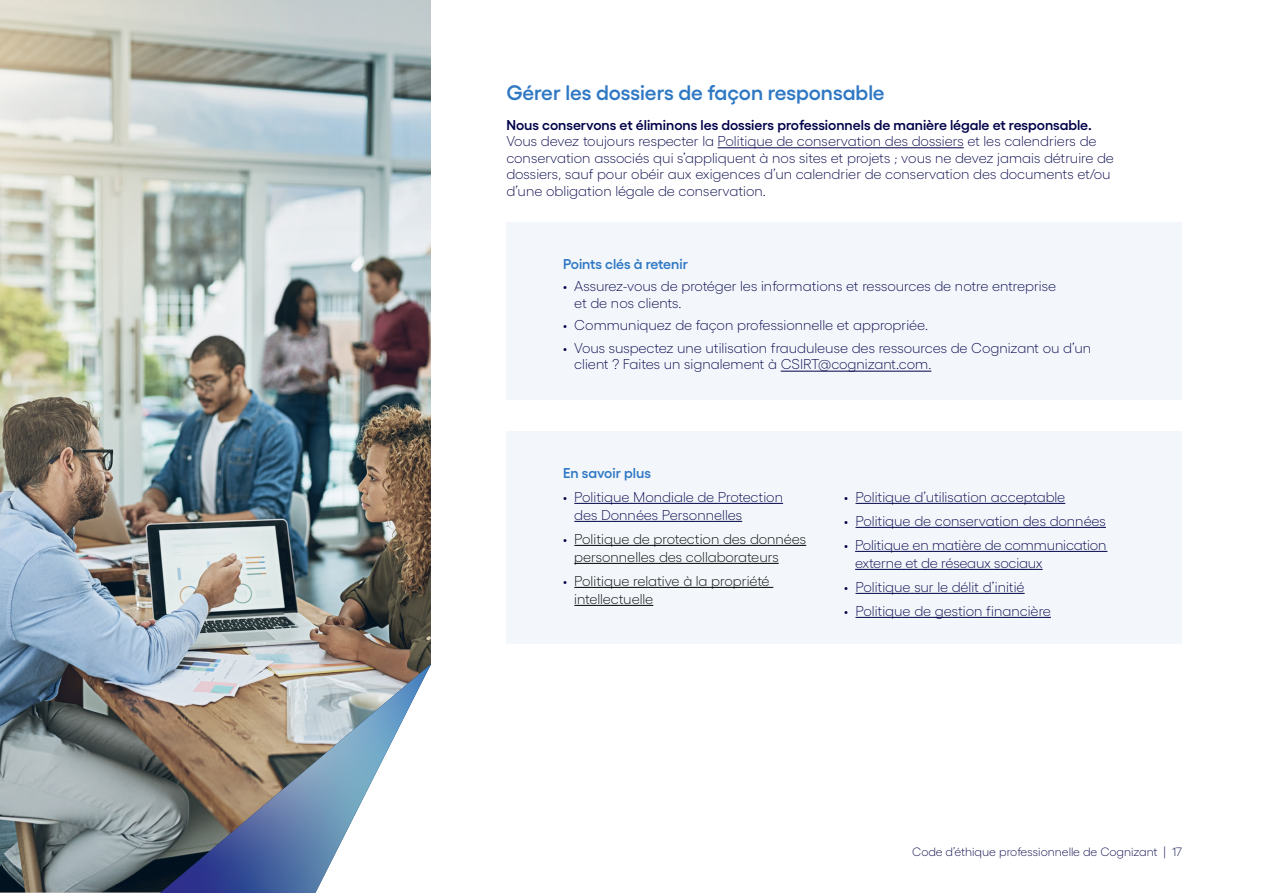
<style>
.page{position:relative;width:1263px;height:893px;background:#fff}
.page>*{position:absolute;margin:0;border:0;box-sizing:border-box;transform-origin:0 0}
.t1{font:600 21px "Gellix";color:#2f78c4}
.t2{font:300 14.25px/16.5px "Gellix";color:#000048}
.t3{font:300 14.25px/18px "Gellix";color:#000}
.t4{font:600 14.25px "Gellix";color:#2f78c4}
.t5{font:300 12px "Gellix";color:#000048}
.s1{font-weight:600}
.s2{color:#000048}
</style>
<div class="page">
<img style="left:0;top:0;width:431px;height:892px">
<svg style="left:160px;top:664px;width:271px;height:229px"></svg>
<hr style="left:718px;top:147px;width:246px;height:1px;background:#000048">
<div style="left:506px;top:431px;width:676px;height:213px;background:#f3f7fb"></div>
<div style="left:506px;top:223px;width:676px;height:177px;background:#f3f7fb"></div>
<hr style="left:574px;top:503px;width:209px;height:1px;background:#000048">
<hr style="left:574px;top:521px;width:168px;height:1px;background:#000048">
<hr style="left:574px;top:545px;width:232px;height:1px;background:#000">
<hr style="left:574px;top:563px;width:205px;height:1px;background:#000">
<hr style="left:574px;top:587px;width:199px;height:1px;background:#000">
<hr style="left:574px;top:605px;width:79px;height:1px;background:#000">
<hr style="left:855px;top:503px;width:210px;height:1px;background:#000048">
<hr style="left:855px;top:527px;width:251px;height:1px;background:#000048">
<hr style="left:855px;top:551px;width:252px;height:1px;background:#000048">
<hr style="left:855px;top:569px;width:188px;height:1px;background:#000048">
<hr style="left:855px;top:593px;width:170px;height:1px;background:#000048">
<hr style="left:855px;top:617px;width:196px;height:1px;background:#000048">
<hr style="left:781px;top:371px;width:150px;height:1px;background:#000048">
<p class="t1" style="left:506px;top:76px;width:380px">Gérer les dossiers de façon responsable</p>
<p class="t2" style="left:506px;top:115px;width:609px"><span class="s1">Nous conservons et éliminons les dossiers professionnels de manière légale et responsable.<br></span>Vous devez toujours respecter la Politique de conservation des dossiers et les calendriers de conservation associés qui s’appliquent à nos sites et projets ; vous ne devez jamais détruire de dossiers, sauf pour obéir aux exigences d’un calendrier de conservation des documents et/ou d’une obligation légale de conservation.</p>
<p class="t4" style="left:563px;top:253px;width:126px">Points clés à retenir</p>
<p class="t2" style="left:574px;top:277px;width:483px;text-indent:-11px">• Assurez-vous de protéger les informations et ressources de notre entreprise et de nos clients.</p>
<p class="t2" style="left:563px;top:316px;width:366px">• Communiquez de façon professionnelle et appropriée.</p>
<p class="t2" style="left:574px;top:338px;width:518px;text-indent:-11px">• Vous suspectez une utilisation frauduleuse des ressources de Cognizant ou d’un client ? Faites un signalement à CSIRT@cognizant.com.</p>
<p class="t4" style="left:563px;top:461px;width:89px">En savoir plus</p>
<p class="t2" style="left:574px;top:486px;width:210px;line-height:18px;text-indent:-11px">• Politique Mondiale de Protection des Données Personnelles</p>
<p class="t3" style="left:574px;top:528px;width:233px;text-indent:-11px"><span class="s2">•</span> Politique de protection des données personnelles des collaborateurs</p>
<p class="t3" style="left:574px;top:570px;width:197px;text-indent:-11px"><span class="s2">•</span> Politique relative à la propriété intellectuelle</p>
<p class="t2" style="left:844px;top:487px;width:223px">• Politique d’utilisation acceptable</p>
<p class="t2" style="left:844px;top:511px;width:263px">• Politique de conservation des données</p>
<p class="t2" style="left:855px;top:534px;width:253px;line-height:18px;text-indent:-11px">• Politique en matière de communication externe et de réseaux sociaux</p>
<p class="t2" style="left:844px;top:577px;width:182px">• Politique sur le délit d’initié</p>
<p class="t2" style="left:844px;top:601px;width:208px">• Politique de gestion financière</p>
<p class="t5" style="left:912px;top:843px;width:271px">Code d’éthique professionnelle de Cognizant | 17</p>
</div>
